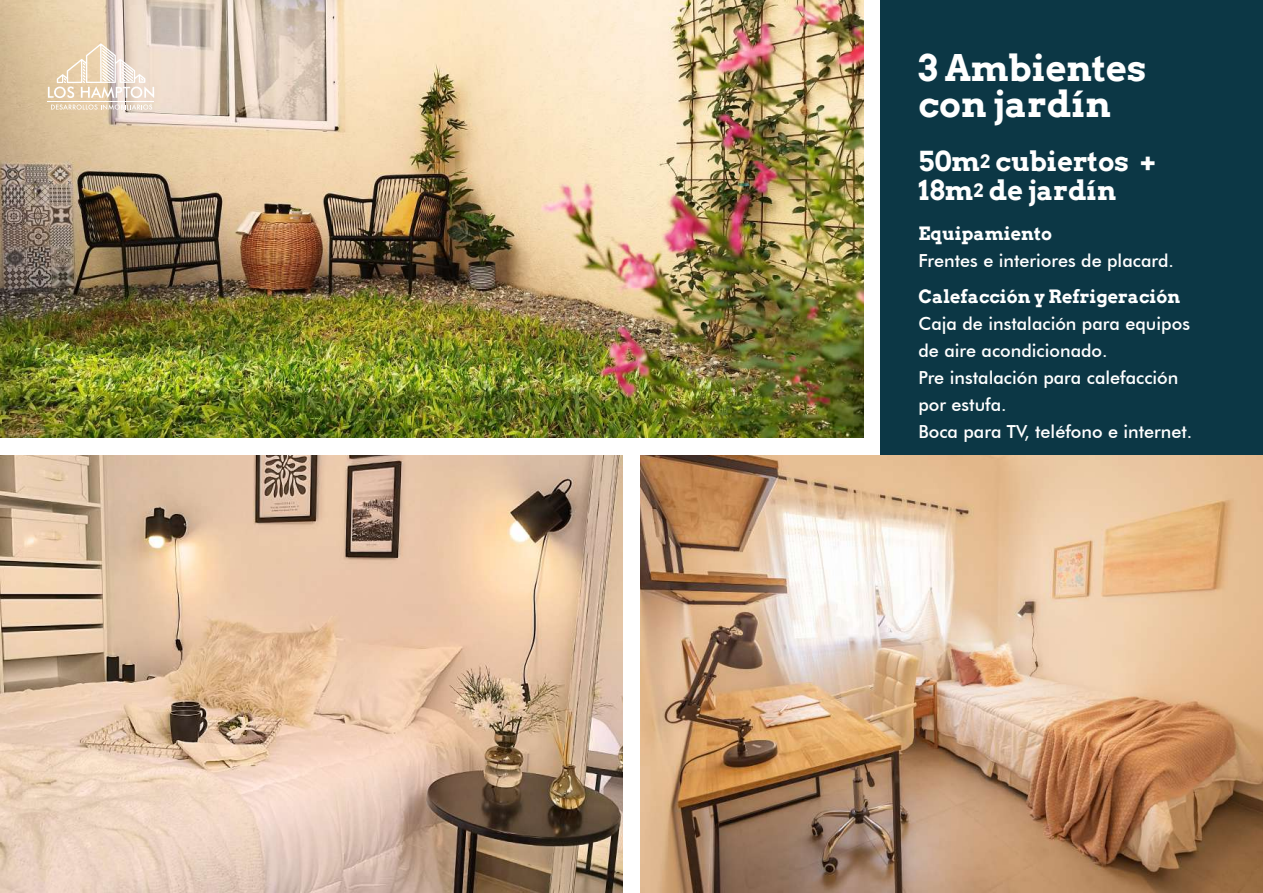
<style>
.page{position:relative;width:1263px;height:893px;background:#fff}
.page>*{position:absolute;margin:0;border:0;box-sizing:border-box;transform-origin:0 0}
.t1{font:700 36px/36px "Arvo";color:#fff}
.t2{font:700 27px/28.5px "Arvo";color:#fff}
.t3{font:500 18px/27px "Futura BT";color:#fff}
.t4{font:700 18px "Arvo";color:#fff}
.s1{font-size:18px}
</style>
<div class="page">
<img style="left:0;top:455px;width:623px;height:438px">
<div style="left:880px;top:0;width:383px;height:512px;background:#0c3745"></div>
<img style="left:0;top:0;width:863px;height:438px">
<img style="left:640px;top:455px;width:623px;height:438px">
<hr style="left:48px;top:102px;width:106px;height:1px;background:#fff">
<svg style="left:48px;top:43px;width:106px;height:55px;background:#ead9c3"></svg>
<svg style="left:51px;top:104px;width:101px;height:6px"></svg>
<h1 class="t1" style="left:918px;top:50px;width:230px">3 Ambientes con jardín</h1>
<h2 class="t2" style="left:918px;top:147px;width:239px">50m<span class="s1">2</span> cubiertos +<br>18m<span class="s1">2</span> de jardín</h2>
<p class="t4" style="left:918px;top:222px;width:135px">Equipamiento</p>
<p class="t3" style="left:918px;top:247px;width:257px">Frentes e interiores de placard.</p>
<p class="t4" style="left:918px;top:285px;width:263px">Calefacción y Refrigeración</p>
<p class="t3" style="left:918px;top:310px;width:275px">Caja de instalación para equipos de aire acondicionado.<br>Pre instalación para calefacción por estufa.<br>Boca para TV, teléfono e internet.</p>
</div>
